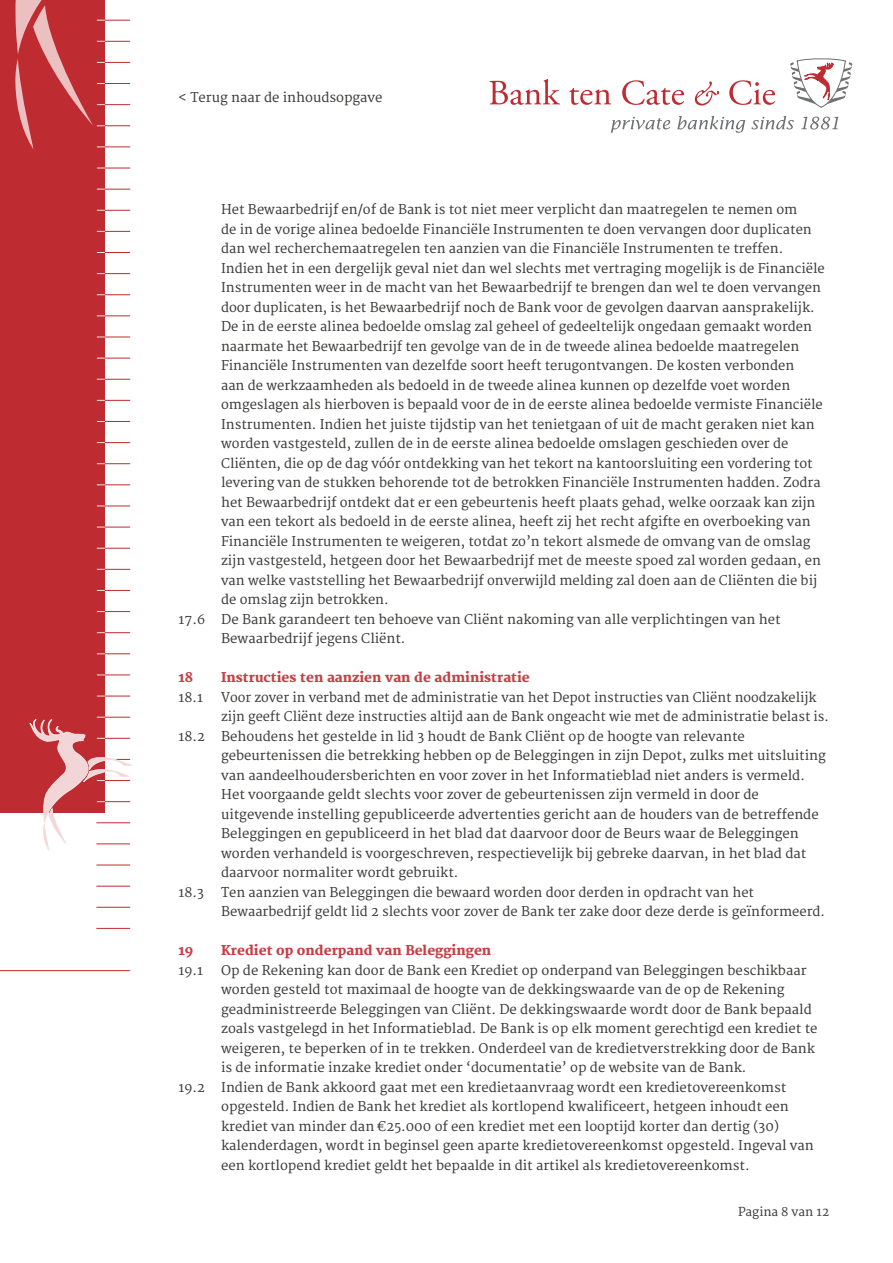
<style>
.page{position:relative;width:893px;height:1263px;background:#fff}
.page>*{position:absolute;margin:0;border:0;box-sizing:border-box;transform-origin:0 0}
.t1{font:13.2px/19.5px "Merriweather";color:#3c3c3b}
.t2{font:800 13.2px "Merriweather";color:#c54046}
.t3{font:12px "Merriweather";color:#3c3c3b}
</style>
<div class="page">
<svg style="left:611px;top:117px;width:59px;height:16px"></svg>
<svg style="left:677px;top:116px;width:68px;height:17px"></svg>
<svg style="left:751px;top:116px;width:43px;height:13px"></svg>
<svg style="left:801px;top:117px;width:37px;height:13px"></svg>
<svg style="left:489px;top:79px;width:71px;height:26px"></svg>
<svg style="left:569px;top:88px;width:42px;height:17px"></svg>
<svg style="left:622px;top:80px;width:62px;height:25px"></svg>
<svg style="left:695px;top:81px;width:24px;height:24px"></svg>
<svg style="left:729px;top:80px;width:46px;height:25px"></svg>
<svg style="left:790px;top:58px;width:62px;height:50px"></svg>
<div style="left:1px;top:0;width:104px;height:812px;background:#be2b31"></div>
<hr style="left:96px;top:865px;width:34px;height:1px;background:#be2b31">
<hr style="left:96px;top:886px;width:34px;height:1px;background:#be2b31">
<hr style="left:96px;top:907px;width:34px;height:1px;background:#be2b31">
<hr style="left:96px;top:928px;width:34px;height:1px;background:#be2b31">
<hr style="left:1px;top:970px;width:129px;height:1px;background:#be2b31">
<svg style="left:97px;top:168px;width:33px;height:1px"></svg>
<svg style="left:97px;top:189px;width:33px;height:1px"></svg>
<svg style="left:97px;top:210px;width:33px;height:1px"></svg>
<svg style="left:97px;top:231px;width:33px;height:1px"></svg>
<svg style="left:97px;top:252px;width:33px;height:1px"></svg>
<svg style="left:97px;top:273px;width:33px;height:1px"></svg>
<svg style="left:97px;top:294px;width:33px;height:1px"></svg>
<svg style="left:97px;top:316px;width:33px;height:1px"></svg>
<svg style="left:97px;top:337px;width:33px;height:1px"></svg>
<svg style="left:97px;top:358px;width:33px;height:1px"></svg>
<svg style="left:97px;top:379px;width:33px;height:1px"></svg>
<svg style="left:97px;top:400px;width:33px;height:1px"></svg>
<svg style="left:97px;top:421px;width:33px;height:1px"></svg>
<svg style="left:97px;top:442px;width:33px;height:1px"></svg>
<svg style="left:97px;top:463px;width:33px;height:1px"></svg>
<svg style="left:97px;top:485px;width:33px;height:1px"></svg>
<svg style="left:97px;top:506px;width:33px;height:1px"></svg>
<svg style="left:97px;top:527px;width:33px;height:1px"></svg>
<svg style="left:97px;top:548px;width:33px;height:1px"></svg>
<svg style="left:97px;top:569px;width:33px;height:1px"></svg>
<svg style="left:97px;top:590px;width:33px;height:1px"></svg>
<svg style="left:97px;top:611px;width:33px;height:1px"></svg>
<svg style="left:97px;top:632px;width:33px;height:1px"></svg>
<svg style="left:97px;top:653px;width:33px;height:1px"></svg>
<svg style="left:97px;top:675px;width:33px;height:1px"></svg>
<svg style="left:97px;top:696px;width:33px;height:1px"></svg>
<svg style="left:30px;top:717px;width:101px;height:133px"></svg>
<svg style="left:15px;top:0;width:115px;height:149px"></svg>
<p class="t1" style="left:179px;top:88px;width:205px">&lt; Terug naar de inhoudsopgave</p>
<p class="t1" style="left:221px;top:200px;width:578px">Het Bewaarbedrijf en/of de Bank is tot niet meer verplicht dan maatregelen te nemen om</p>
<p class="t1" style="left:221px;top:220px;width:592px">de in de vorige alinea bedoelde Financiële Instrumenten te doen vervangen door duplicaten</p>
<p class="t1" style="left:221px;top:239px;width:563px">dan wel recherchemaatregelen ten aanzien van die Financiële Instrumenten te treffen.</p>
<p class="t1" style="left:221px;top:259px;width:605px">Indien het in een dergelijk geval niet dan wel slechts met vertraging mogelijk is de Financiële</p>
<p class="t1" style="left:221px;top:278px;width:601px">Instrumenten weer in de macht van het Bewaarbedrijf te brengen dan wel te doen vervangen</p>
<p class="t1" style="left:221px;top:298px;width:595px">door duplicaten, is het Bewaarbedrijf noch de Bank voor de gevolgen daarvan aansprakelijk.</p>
<p class="t1" style="left:221px;top:317px;width:592px">De in de eerste alinea bedoelde omslag zal geheel of gedeeltelijk ongedaan gemaakt worden</p>
<p class="t1" style="left:221px;top:337px;width:580px">naarmate het Bewaarbedrijf ten gevolge van de in de tweede alinea bedoelde maatregelen</p>
<p class="t1" style="left:221px;top:356px;width:575px">Financiële Instrumenten van dezelfde soort heeft terugontvangen. De kosten verbonden</p>
<p class="t1" style="left:221px;top:376px;width:571px">aan de werkzaamheden als bedoeld in de tweede alinea kunnen op dezelfde voet worden</p>
<p class="t1" style="left:221px;top:395px;width:603px">omgeslagen als hierboven is bepaald voor de in de eerste alinea bedoelde vermiste Financiële</p>
<p class="t1" style="left:221px;top:415px;width:595px">Instrumenten. Indien het juiste tijdstip van het tenietgaan of uit de macht geraken niet kan</p>
<p class="t1" style="left:221px;top:434px;width:569px">worden vastgesteld, zullen de in de eerste alinea bedoelde omslagen geschieden over de</p>
<p class="t1" style="left:221px;top:454px;width:593px">Cliënten, die op de dag vóór ontdekking van het tekort na kantoorsluiting een vordering tot</p>
<p class="t1" style="left:221px;top:473px;width:601px">levering van de stukken behorende tot de betrokken Financiële Instrumenten hadden. Zodra</p>
<p class="t1" style="left:221px;top:493px;width:596px">het Bewaarbedrijf ontdekt dat er een gebeurtenis heeft plaats gehad, welke oorzaak kan zijn</p>
<p class="t1" style="left:221px;top:512px;width:591px">van een tekort als bedoeld in de eerste alinea, heeft zij het recht afgifte en overboeking van</p>
<p class="t1" style="left:221px;top:532px;width:591px">Financiële Instrumenten te weigeren, totdat zo’n tekort alsmede de omvang van de omslag</p>
<p class="t1" style="left:221px;top:551px;width:601px">zijn vastgesteld, hetgeen door het Bewaarbedrijf met de meeste spoed zal worden gedaan, en</p>
<p class="t1" style="left:221px;top:571px;width:597px">van welke vaststelling het Bewaarbedrijf onverwijld melding zal doen aan de Cliënten die bij</p>
<p class="t1" style="left:221px;top:590px;width:169px">de omslag zijn betrokken.</p>
<p class="t1" style="left:179px;top:610px;width:603px">17.6 De Bank garandeert ten behoeve van Cliënt nakoming van alle verplichtingen van het</p>
<p class="t1" style="left:221px;top:629px;width:186px">Bewaarbedrijf jegens Cliënt.</p>
<p class="t2" style="left:179px;top:670px;width:16px">18</p>
<p class="t2" style="left:221px;top:670px;width:310px">Instructies ten aanzien van de administratie</p>
<p class="t1" style="left:179px;top:688px;width:26px">18.1</p>
<p class="t1" style="left:221px;top:688px;width:597px">Voor zover in verband met de administratie van het Depot instructies van Cliënt noodzakelijk</p>
<p class="t1" style="left:221px;top:707px;width:609px">zijn geeft Cliënt deze instructies altijd aan de Bank ongeacht wie met de administratie belast is.</p>
<p class="t1" style="left:179px;top:727px;width:568px">18.2 Behoudens het gestelde in lid 3 houdt de Bank Cliënt op de hoogte van relevante</p>
<p class="t1" style="left:221px;top:746px;width:606px">gebeurtenissen die betrekking hebben op de Beleggingen in zijn Depot, zulks met uitsluiting</p>
<p class="t1" style="left:221px;top:766px;width:585px">van aandeelhoudersberichten en voor zover in het Informatieblad niet anders is vermeld.</p>
<p class="t1" style="left:221px;top:785px;width:539px">Het voorgaande geldt slechts voor zover de gebeurtenissen zijn vermeld in door de</p>
<p class="t1" style="left:221px;top:805px;width:599px">uitgevende instelling gepubliceerde advertenties gericht aan de houders van de betreffende</p>
<p class="t1" style="left:221px;top:824px;width:579px">Beleggingen en gepubliceerd in het blad dat daarvoor door de Beurs waar de Beleggingen</p>
<p class="t1" style="left:221px;top:844px;width:587px">worden verhandeld is voorgeschreven, respectievelijk bij gebreke daarvan, in het blad dat</p>
<p class="t1" style="left:221px;top:863px;width:239px">daarvoor normaliter wordt gebruikt.</p>
<p class="t1" style="left:179px;top:883px;width:27px">18.3</p>
<p class="t1" style="left:221px;top:883px;width:605px">Ten aanzien van Beleggingen die bewaard worden door derden in opdracht van het<br>Bewaarbedrijf geldt lid 2 slechts voor zover de Bank ter zake door deze derde is geïnformeerd.</p>
<p class="t2" style="left:179px;top:943px;width:16px">19</p>
<p class="t2" style="left:221px;top:943px;width:272px">Krediet op onderpand van Beleggingen</p>
<p class="t1" style="left:179px;top:961px;width:26px">19.1</p>
<p class="t1" style="left:221px;top:961px;width:587px">Op de Rekening kan door de Bank een Krediet op onderpand van Beleggingen beschikbaar</p>
<p class="t1" style="left:221px;top:980px;width:565px">worden gesteld tot maximaal de hoogte van de dekkingswaarde van de op de Rekening</p>
<p class="t1" style="left:221px;top:1000px;width:592px">geadministreerde Beleggingen van Cliënt. De dekkingswaarde wordt door de Bank bepaald</p>
<p class="t1" style="left:221px;top:1019px;width:598px">zoals vastgelegd in het Informatieblad. De Bank is op elk moment gerechtigd een krediet te</p>
<p class="t1" style="left:221px;top:1039px;width:595px">weigeren, te beperken of in te trekken. Onderdeel van de kredietverstrekking door de Bank</p>
<p class="t1" style="left:221px;top:1058px;width:527px">is de informatie inzake krediet onder ‘documentatie’ op de website van de Bank.</p>
<p class="t1" style="left:179px;top:1078px;width:609px">19.2 Indien de Bank akkoord gaat met een kredietaanvraag wordt een kredietovereenkomst</p>
<p class="t1" style="left:221px;top:1097px;width:569px">opgesteld. Indien de Bank het krediet als kortlopend kwalificeert, hetgeen inhoudt een</p>
<p class="t1" style="left:221px;top:1117px;width:559px">krediet van minder dan €25.000 of een krediet met een looptijd korter dan dertig (30)</p>
<p class="t1" style="left:221px;top:1136px;width:594px">kalenderdagen, wordt in beginsel geen aparte kredietovereenkomst opgesteld. Ingeval van</p>
<p class="t1" style="left:221px;top:1156px;width:530px">een kortlopend krediet geldt het bepaalde in dit artikel als kredietovereenkomst.</p>
<p class="t3" style="left:738px;top:1205px;width:93px">Pagina 8 van 12</p>
</div>
